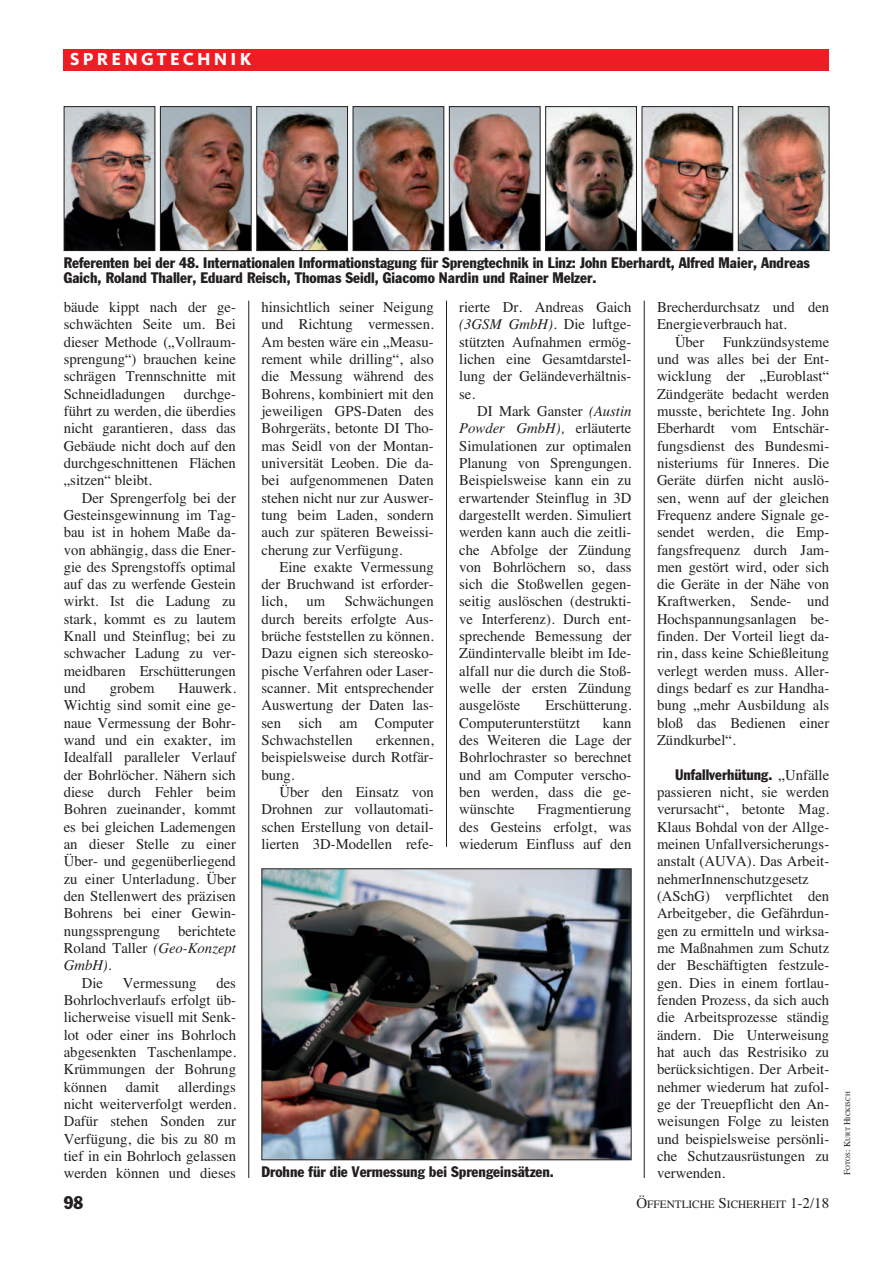
<style>
.page{position:relative;width:893px;height:1263px;background:#fff}
.page>*{position:absolute;margin:0;border:0;box-sizing:border-box;transform-origin:0 0}
.t1{font:800 18px "Kievit";letter-spacing:.175em;color:#fff}
.t2{font:condensed 18px "Franklin Gothic";color:#231f20}
.t3{font:15px/17.2px "Times";color:#231f20;text-align:justify}
.t4{font:condensed 15px/15.8px "Franklin Gothic";color:#231f20}
.t5{font:11.25px "Times";color:#231f20}
.t6{font:6.75px "Times";color:#231f20}
.s1{font-style:italic}
.s2{font-family:"Times";font-stretch:normal}
.s3{font-size:15px}
.s4{font-size:9px}
</style>
<div class="page">
<div style="left:64px;top:49px;width:765px;height:21px;background:#ee1d23"></div>
<hr style="left:248px;top:301px;width:1px;height:877px;background:#231f20">
<hr style="left:446px;top:301px;width:1px;height:546px;background:#231f20">
<hr style="left:644px;top:301px;width:1px;height:877px;background:#231f20">
<img style="left:66px;top:108px;width:87px;height:141px">
<div style="left:64px;top:106px;width:91px;height:145px;border:1px solid #231f20"></div>
<img style="left:162px;top:108px;width:88px;height:141px">
<div style="left:160px;top:106px;width:92px;height:145px;border:1px solid #231f20"></div>
<img style="left:258px;top:108px;width:88px;height:141px">
<div style="left:256px;top:106px;width:92px;height:145px;border:1px solid #231f20"></div>
<img style="left:355px;top:108px;width:87px;height:141px">
<div style="left:353px;top:106px;width:91px;height:145px;border:1px solid #231f20"></div>
<img style="left:451px;top:108px;width:87px;height:141px">
<div style="left:449px;top:106px;width:91px;height:145px;border:1px solid #231f20"></div>
<img style="left:547px;top:108px;width:88px;height:141px">
<div style="left:545px;top:106px;width:92px;height:145px;border:1px solid #231f20"></div>
<img style="left:644px;top:108px;width:87px;height:141px">
<div style="left:642px;top:106px;width:91px;height:145px;border:1px solid #231f20"></div>
<img style="left:740px;top:108px;width:87px;height:141px">
<div style="left:738px;top:106px;width:91px;height:145px;border:1px solid #231f20"></div>
<img style="left:263px;top:870px;width:366px;height:288px">
<div style="left:261px;top:868px;width:370px;height:292px;border:1px solid #231f20"></div>
<p class="t1" style="left:70px;top:53px;width:183px">SPRENGTECHNIK</p>
<p class="t4" style="left:64px;top:255px;width:748px">Referenten bei der 48. Internationalen Informationstagung für Sprengtechnik in Linz: John Eberhardt, Alfred Maier, Andreas<br>Gaich, Roland Thaller, Eduard Reisch, Thomas Seidl, Giacomo Nardin und Rainer Melzer.</p>
<p class="t3" style="left:64px;top:298px;width:174px">bäude kippt nach der ge&shy;schwächten Seite um. Bei dieser Methode („Vollraum&shy;sprengung“) brauchen keine schrägen Trennschnitte mit Schneidladungen durchge&shy;führt zu werden, die überdies nicht garantieren, dass das Gebäude nicht doch auf den durchgeschnittenen Flächen „sitzen“ bleibt.</p>
<p class="t3" style="left:64px;top:489px;width:174px;text-indent:18px">Der Sprengerfolg bei der Gesteinsgewinnung im Tag&shy;bau ist in hohem Maße da&shy;von abhängig, dass die Ener&shy;gie des Sprengstoffs optimal auf das zu werfende Gestein wirkt. Ist die Ladung zu stark, kommt es zu lautem Knall und Steinflug; bei zu schwacher Ladung zu ver&shy;meidbaren Erschütterungen und</p>
<p class="t3" style="left:110px;top:679px;width:46px">grobem</p>
<p class="t3" style="left:64px;top:679px;width:174px;text-indent:115px">Hauwerk.<br>Wichtig sind somit eine ge&shy;naue Vermessung der Bohr&shy;wand und ein exakter, im Idealfall paralleler Verlauf der Bohrlöcher. Nähern sich diese durch Fehler beim Bohren zueinander, kommt es bei gleichen Lademengen an dieser Stelle zu einer Über- und gegenüberliegend zu einer Unterladung. Über den Stellenwert des präzisen Bohrens bei einer Gewin&shy;nungssprengung berichtete Roland Taller <span class="s1">(Geo-Konzept GmbH).</span></p>
<p class="t3" style="left:82px;top:974px;width:23px">Die</p>
<p class="t3" style="left:123px;top:974px;width:75px">Vermessung</p>
<p class="t3" style="left:64px;top:974px;width:174px;text-indent:153px">des Bohrlochverlaufs erfolgt üb&shy;licherweise visuell mit Senk&shy;lot oder einer ins Bohrloch abgesenkten Taschenlampe.<br>Krümmungen der Bohrung können damit allerdings nicht weiterverfolgt werden.<br>Dafür stehen Sonden zur Verfügung, die bis zu 80 m tief in ein Bohrloch gelassen werden können und dieses</p>
<p class="t3" style="left:262px;top:298px;width:174px">hinsichtlich seiner Neigung und Richtung vermessen.<br>Am besten wäre ein „Measu&shy;rement while drilling“, also die Messung während des Bohrens, kombiniert mit den jeweiligen GPS-Daten des Bohrgeräts, betonte DI Tho&shy;mas Seidl von der Montan&shy;universität Leoben. Die da&shy;bei aufgenommenen Daten stehen nicht nur zur Auswer&shy;tung beim Laden, sondern auch zur späteren Beweissi&shy;cherung zur Verfügung.</p>
<p class="t3" style="left:262px;top:558px;width:174px;text-indent:18px">Eine exakte Vermessung der Bruchwand ist erforder&shy;lich,</p>
<p class="t3" style="left:262px;top:593px;width:174px;text-indent:83px">Schwächungen durch bereits erfolgte Aus&shy;brüche feststellen zu können.<br>Dazu eignen sich stereosko&shy;pische Verfahren oder Laser&shy;scanner. Mit entsprechender Auswertung der Daten las&shy;sen sich am Computer Schwachstellen</p>
<p class="t3" style="left:307px;top:593px;width:20px">um</p>
<p class="t3" style="left:262px;top:731px;width:174px;text-indent:115px">erkennen, beispielsweise durch Rotfär&shy;bung.</p>
<p class="t3" style="left:262px;top:783px;width:174px;text-indent:18px">Über den Einsatz von Drohnen zur vollautomati&shy;schen Erstellung von detail&shy;lierten 3D-Modellen refe-</p>
<p class="t3" style="left:459px;top:298px;width:174px">rierte Dr. Andreas Gaich <span class="s1">(3GSM GmbH).</span> Die luftge&shy;stützten Aufnahmen ermög&shy;lichen eine Gesamtdarstel&shy;lung der Geländeverhältnis&shy;se.</p>
<p class="t3" style="left:459px;top:402px;width:174px;text-indent:18px">DI Mark Ganster <span class="s1">(Austin Powder GmbH),</span> erläuterte Simulationen zur optimalen Planung von Sprengungen.<br>Beispielsweise kann ein zu erwartender Steinflug in 3D dargestellt werden. Simuliert werden kann auch die zeitli&shy;che Abfolge der Zündung von Bohrlöchern so, dass sich die Stoßwellen gegen&shy;seitig auslöschen (destrukti&shy;ve Interferenz). Durch ent&shy;sprechende Bemessung der Zündintervalle bleibt im Ide&shy;alfall nur die durch die Stoß&shy;welle der ersten Zündung ausgelöste</p>
<p class="t3" style="left:459px;top:696px;width:174px;text-indent:86px">Erschütterung.<br>Computerunterstützt</p>
<p class="t3" style="left:459px;top:714px;width:174px;text-indent:144px">kann des Weiteren die Lage der Bohrlochraster so berechnet und am Computer verscho&shy;ben werden, dass die ge&shy;wünschte</p>
<p class="t3" style="left:459px;top:801px;width:174px;text-indent:78px">Fragmentierung des Gesteins erfolgt, was wiederum Einfluss auf den</p>
<p class="t4" style="left:261px;top:1165px;width:294px">Drohne für die Vermessung bei Sprengeinsätzen.</p>
<p class="t3" style="left:657px;top:298px;width:174px">Brecherdurchsatz und den<br>Energieverbrauch hat.</p>
<p class="t3" style="left:657px;top:333px;width:174px;text-indent:18px">Über Funkzündsysteme und was alles bei der Ent&shy;wicklung der „Euroblast“ Zündgeräte bedacht werden musste, berichtete Ing. John Eberhardt vom Entschär&shy;fungsdienst des Bundesmi&shy;nisteriums für Inneres. Die Geräte dürfen nicht auslö&shy;sen, wenn auf der gleichen Frequenz andere Signale ge&shy;sendet werden, die Emp&shy;fangsfrequenz durch Jam&shy;men gestört wird, oder sich die Geräte in der Nähe von Kraftwerken, Sende- und Hochspannungsanlagen be&shy;finden. Der Vorteil liegt da&shy;rin, dass keine Schießleitung verlegt werden muss. Aller&shy;dings bedarf es zur Handha&shy;bung „mehr Ausbildung als bloß das Bedienen einer Zündkurbel“.</p>
<p class="t4" style="left:675px;top:768px;width:156px">Unfallverhütung. <span class="s2">„Unfälle</span></p>
<p class="t3" style="left:657px;top:783px;width:174px;text-align:left">passieren nicht, sie werden verursacht“, betonte Mag.<br>Klaus Bohdal von der Allge&shy;meinen Unfallversicherungs&shy;anstalt (AUVA). Das Arbeit&shy;nehmerInnenschutzgesetz (ASchG) verpflichtet den<br>Arbeitgeber, die Gefährdun&shy;gen zu ermitteln und wirksa&shy;me Maßnahmen zum Schutz der Beschäftigten festzule&shy;gen. Dies in einem fortlau&shy;fenden Prozess, da sich auch die Arbeitsprozesse ständig ändern. Die Unterweisung hat auch das Restrisiko zu berücksichtigen. Der Arbeit&shy;nehmer wiederum hat zufol&shy;ge der Treuepflicht den An&shy;weisungen Folge zu leisten und beispielsweise persönli&shy;che Schutzausrüstungen zu verwenden.</p>
<p class="t2" style="left:64px;top:1196px;width:21px">98</p>
<p class="t5" style="left:636px;top:1198px;width:194px"><span class="s3">Ö</span>FFENTLICHE <span class="s3">S</span>ICHERHEIT <span class="s3">1-2/18</span></p>
<p class="t6" style="left:844px;top:1175px;width:85px;rotate:-90deg"><span class="s4">F</span>OTOS<span class="s4">: K</span>URT <span class="s4">H</span>ICKISCH</p>
</div>
